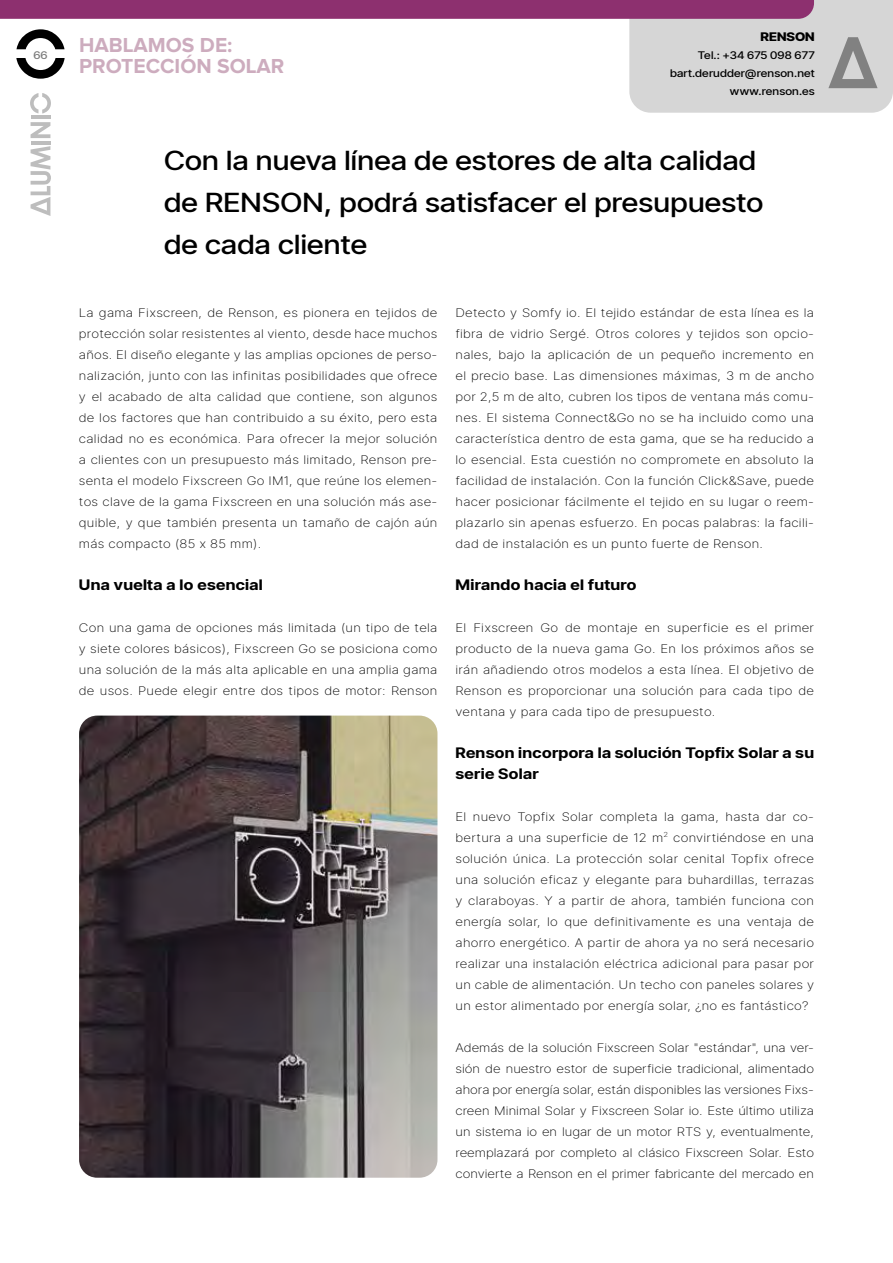
<style>
.page{position:relative;width:893px;height:1263px;background:#fff}
.page>*{position:absolute;margin:0;border:0;box-sizing:border-box;transform-origin:0 0}
.t1{font:500 30px/42px "Stage Grotesk";letter-spacing:.01em;color:#000}
.t2{font:700 21px/21px "Proxima Nova";color:#cdacbe}
.t3{font:700 16.5px/21px "Stage Grotesk";letter-spacing:.02em;color:#000}
.t4{font:100 13.5px/21px "Stage Grotesk";letter-spacing:.02em;color:#000;text-align:justify}
.t5{font:800 13.5px "Stage Grotesk";color:#000}
.t6{font:500 12px/18px "Stage Grotesk";letter-spacing:.015em;color:#000;text-align:right}
.t7{font:500 12px "Stage Grotesk";color:#7c7c7c}
</style>
<div class="page">
<img style="left:79px;top:716px;width:358px;height:462px">
<svg style="left:31px;top:146px;width:20px;height:70px"></svg>
<hr style="left:31px;top:141px;width:19px;height:4px;background:#bdbdbd">
<svg style="left:31px;top:122px;width:19px;height:16px"></svg>
<hr style="left:31px;top:115px;width:19px;height:4px;background:#bdbdbd">
<svg style="left:0;top:0;width:893px;height:113px"></svg>
<p class="t7" style="left:33px;top:47px;width:16px">66</p>
<h2 class="t2" style="left:79px;top:35px;width:207px">HABLAMOS DE:<br>PROTECCIÓN SOLAR</h2>
<p class="t5" style="left:760px;top:27px;width:56px">RENSON</p>
<p class="t6" style="left:670px;top:45px;width:146px">Tel.: +34 675 098 677 bart.derudder@renson.net www.renson.es</p>
<h1 class="t1" style="left:164px;top:138px;width:601px">Con la nueva línea de estores de alta calidad de RENSON, podrá satisfacer el presupuesto de cada cliente</h1>
<p class="t4" style="left:79px;top:302px;width:360px">La gama Fixscreen, de Renson, es pionera en tejidos de protección solar resistentes al viento, desde hace muchos años. El diseño elegante y las amplias opciones de perso&shy;nalización, junto con las infinitas posibilidades que ofrece y el acabado de alta calidad que contiene, son algunos de los factores que han contribuido a su éxito, pero esta calidad no es económica. Para ofrecer la mejor solución a clientes con un presupuesto más limitado, Renson pre&shy;senta el modelo Fixscreen Go IM1, que reúne los elemen&shy;tos clave de la gama Fixscreen en una solución más ase&shy;quible, y que también presenta un tamaño de cajón aún más compacto (85 x 85 mm).</p>
<p class="t3" style="left:79px;top:573px;width:185px">Una vuelta a lo esencial</p>
<p class="t4" style="left:79px;top:617px;width:360px">Con una gama de opciones más limitada (un tipo de tela y siete colores básicos), Fixscreen Go se posiciona como una solución de la más alta aplicable en una amplia gama de usos. Puede elegir entre dos tipos de motor: Renson</p>
<p class="t4" style="left:456px;top:302px;width:360px">Detecto y Somfy io. El tejido estándar de esta línea es la fibra de vidrio Sergé. Otros colores y tejidos son opcio&shy;nales, bajo la aplicación de un pequeño incremento en el precio base. Las dimensiones máximas, 3 m de ancho por 2,5 m de alto, cubren los tipos de ventana más comu&shy;nes. El sistema Connect&amp;Go no se ha incluido como una característica dentro de esta gama, que se ha reducido a lo esencial. Esta cuestión no compromete en absoluto la facilidad de instalación. Con la función Click&amp;Save, puede hacer posicionar fácilmente el tejido en su lugar o reem&shy;plazarlo sin apenas esfuerzo. En pocas palabras: la facili&shy;dad de instalación es un punto fuerte de Renson.</p>
<p class="t3" style="left:456px;top:573px;width:182px">Mirando hacia el futuro</p>
<p class="t4" style="left:456px;top:617px;width:360px">El Fixscreen Go de montaje en superficie es el primer producto de la nueva gama Go. En los próximos años se irán añadiendo otros modelos a esta línea. El objetivo de Renson es proporcionar una solución para cada tipo de ventana y para cada tipo de presupuesto.</p>
<p class="t3" style="left:456px;top:741px;width:360px">Renson incorpora la solución Topfix Solar a su serie Solar</p>
<p class="t4" style="left:456px;top:806px;width:360px">El nuevo Topfix Solar completa la gama, hasta dar co&shy;bertura a una superficie de 12 m<sup>2</sup> convirtiéndose en una solución única. La protección solar cenital Topfix ofrece una solución eficaz y elegante para buhardillas, terrazas y claraboyas. Y a partir de ahora, también funciona con energía solar, lo que definitivamente es una ventaja de ahorro energético. A partir de ahora ya no será necesario realizar una instalación eléctrica adicional para pasar por un cable de alimentación. Un techo con paneles solares y un estor alimentado por energía solar, ¿no es fantástico?</p>
<p class="t4" style="left:456px;top:1037px;width:360px">Además de la solución Fixscreen Solar "estándar", una ver&shy;sión de nuestro estor de superficie tradicional, alimentado ahora por energía solar, están disponibles las versiones Fixs&shy;creen Minimal Solar y Fixscreen Solar io. Este último utiliza un sistema io en lugar de un motor RTS y, eventualmente, reemplazará por completo al clásico Fixscreen Solar. Esto convierte a Renson en el primer fabricante del mercado en</p>
</div>
